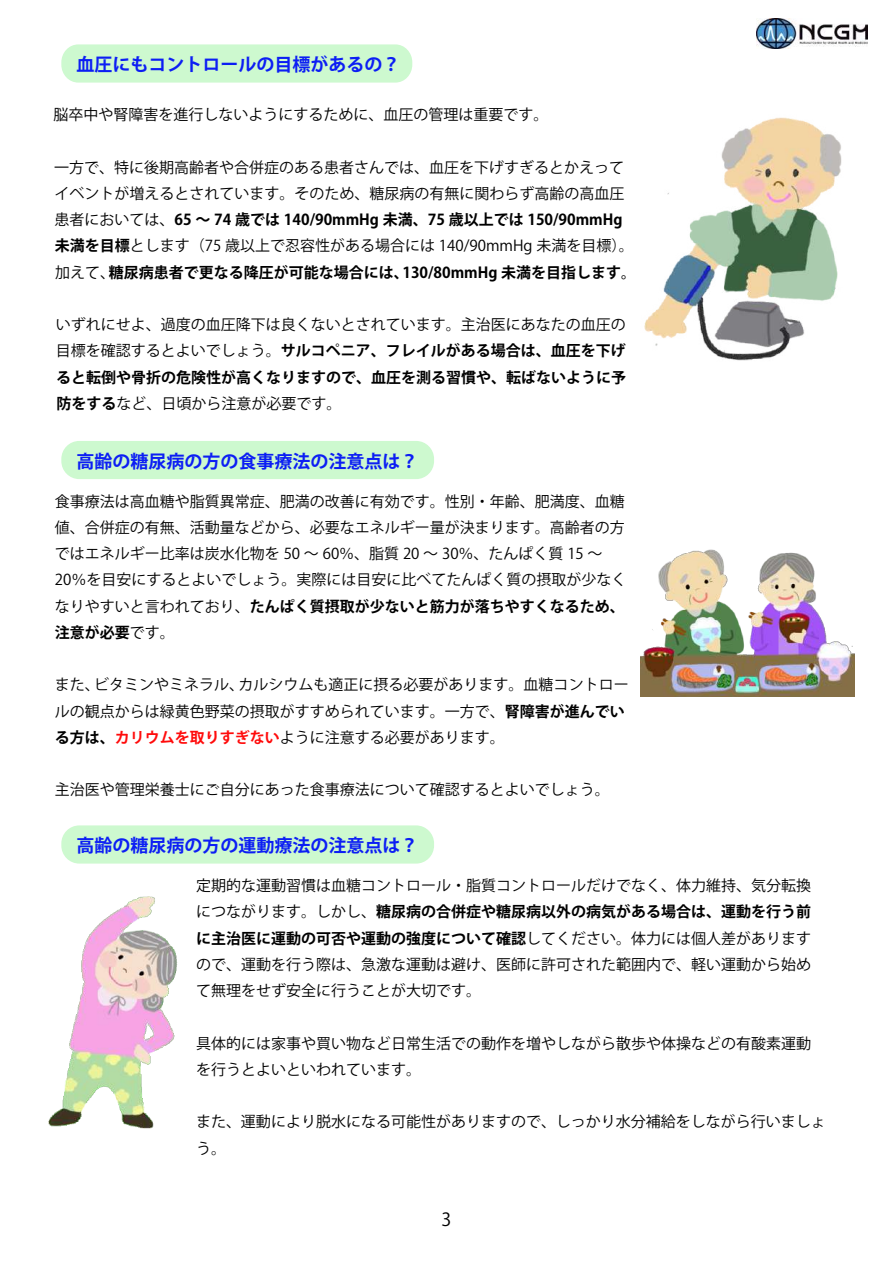
<style>
.page{position:relative;width:893px;height:1263px;background:#fff}
.page>*{position:absolute;margin:0;border:0;box-sizing:border-box;transform-origin:0 0}
.t1{font:700 18px "Koz Go Pro";color:#0c1ef4}
.t2{font:18px "Koz Go Pro";color:#000}
.t3{font:15px/26.2px "Koz Go Pro";color:#000}
.s1{font-weight:700}
.s2{font-weight:700;color:#ff0b0b}
</style>
<div class="page">
<img style="left:756px;top:18px;width:112px;height:31px">
<div style="left:61px;top:44px;width:351px;height:39px;background:#cdf9cf;border-radius:17px"></div>
<div style="left:61px;top:441px;width:373px;height:38px;background:#cdf9cf;border-radius:18px"></div>
<div style="left:61px;top:825px;width:373px;height:38px;background:#cdf9cf;border-radius:18px"></div>
<img style="left:644px;top:117px;width:198px;height:244px">
<img style="left:640px;top:549px;width:215px;height:148px">
<img style="left:48px;top:896px;width:130px;height:233px">
<p class="t1" style="left:77px;top:53px;width:326px">血圧にもコントロールの目標があるの？</p>
<p class="t3" style="left:54px;top:102px;width:496px">脳卒中や腎障害を進行しないようにするために、血圧の管理は重要です。</p>
<p class="t3" style="left:54px;top:154px;width:584px">一方で、特に後期高齢者や合併症のある患者さんでは、血圧を下げすぎるとかえってイベントが増えるとされています。そのため、糖尿病の有無に関わらず高齢の高血圧患者においては、<span class="s1">65 ～ 74 歳では 140/90mmHg 未満、75 歳以上では 150/90mmHg未満を目標</span>とします（75 歳以上で忍容性がある場合には 140/90mmHg 未満を目標）。加えて、<span class="s1">糖尿病患者で更なる降圧が可能な場合には、130/80mmHg 未満を目指します。</span></p>
<p class="t3" style="left:56px;top:312px;width:572px;text-align:justify">いずれにせよ、過度の血圧降下は良くないとされています。主治医にあなたの血圧の目標を確認するとよいでしょう。<span class="s1">サルコペニア、フレイルがある場合は、血圧を下げると転倒や骨折の危険性が高くなりますので、血圧を測る習慣や、転ばないように予防をする</span>など、日頃から注意が必要です。</p>
<p class="t1" style="left:77px;top:450px;width:344px">高齢の糖尿病の方の食事療法の注意点は？</p>
<p class="t3" style="left:55px;top:488px;width:573px">食事療法は高血糖や脂質異常症、肥満の改善に有効です。性別・年齢、肥満度、血糖値、合併症の有無、活動量などから、必要なエネルギー量が決まります。高齢者の方ではエネルギー比率は炭水化物を 50 ～ 60％、脂質 20 ～ 30％、たんぱく質 15 ～<br>20％を目安にするとよいでしょう。実際には目安に比べてたんぱく質の摂取が少なくなりやすいと言われており、<span class="s1">たんぱく質摂取が少ないと筋力が落ちやすくなるため、注意が必要</span>です。</p>
<p class="t3" style="left:55px;top:672px;width:575px">また、ビタミンやミネラル、カルシウムも適正に摂る必要があります。血糖コントロールの観点からは緑黄色野菜の摂取がすすめられています。一方で、<span class="s1">腎障害が進んでいる方は、</span><span class="s2">カリウムを取りすぎない</span>ように注意する必要があります。</p>
<p class="t3" style="left:55px;top:777px;width:557px">主治医や管理栄養士にご自分にあった食事療法について確認するとよいでしょう。</p>
<p class="t1" style="left:77px;top:834px;width:344px">高齢の糖尿病の方の運動療法の注意点は？</p>
<p class="t3" style="left:196px;top:873px;width:617px;text-align:justify">定期的な運動習慣は血糖コントロール・脂質コントロールだけでなく、体力維持、気分転換につながります。しかし、<span class="s1">糖尿病の合併症や糖尿病以外の病気がある場合は、運動を行う前に主治医に運動の可否や運動の強度について確認</span>してください。体力には個人差がありますので、運動を行う際は、急激な運動は避け、医師に許可された範囲内で、軽い運動から始めて無理をせず安全に行うことが大切です。</p>
<p class="t3" style="left:196px;top:1030px;width:617px">具体的には家事や買い物など日常生活での動作を増やしながら散歩や体操などの有酸素運動を行うとよいといわれています。</p>
<p class="t3" style="left:196px;top:1109px;width:631px">また、運動により脱水になる可能性がありますので、しっかり水分補給をしながら行いましょう。</p>
<p class="t2" style="left:442px;top:1208px;width:11px">3</p>
</div>
